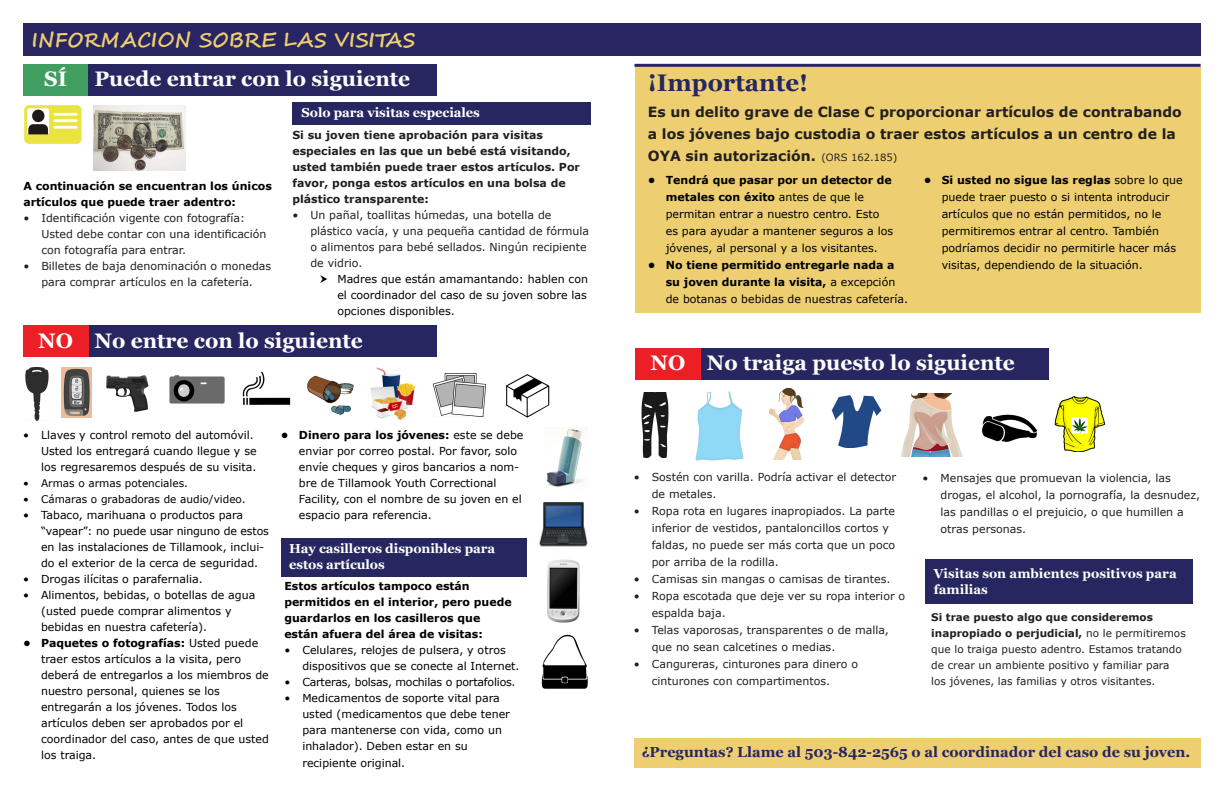
<style>
.page{position:relative;width:1224px;height:792px;background:#fff}
.page>*{position:absolute;margin:0;border:0;box-sizing:border-box;transform-origin:0 0}
.t1{font:700 24px "Georgia";color:#262660}
.t2{font:700 21px "Georgia";color:#fff}
.t3{font:700 20px "Segoe Script";color:#edcf72}
.t4{font:700 14.5px "Georgia";color:#262660}
.t5{font:700 14px/22px "Verdana";color:#231f20}
.t6{font:700 13px/16px "Georgia";letter-spacing:-.005em;color:#fff}
.t7{font:11px/16px "Verdana";color:#000}
.t8{font:11px/17px "Verdana";color:#231f20}
.t9{font:700 11px/16px "Verdana";color:#000}
.Paragraph_Style_1{font:700 11px/16px "Verdana";color:#231f20}
.t10{font:11px "Verdana";letter-spacing:-.02em;color:#000}
.Paragraph_Style_1-2{font:10.5px/16px "Verdana";color:#231f20}
.t11{font:10.5px "Verdana";color:#000}
.s1{font-size:11px}
.s2{font-weight:700}
.s3{font-weight:400;font-size:10px}
.s4{font-weight:400}
</style>
<div class="page">
<div style="left:23px;top:23px;width:1178px;height:32px;background:#282562"></div>
<img style="left:24px;top:106px;width:58px;height:37px">
<img style="left:546px;top:427px;width:40px;height:60px">
<img style="left:547px;top:559px;width:33px;height:64px">
<img style="left:242px;top:371px;width:49px;height:34px">
<img style="left:169px;top:375px;width:56px;height:29px">
<img style="left:539px;top:502px;width:49px;height:45px">
<img style="left:541px;top:634px;width:46px;height:55px">
<img style="left:106px;top:375px;width:43px;height:37px">
<img style="left:370px;top:367px;width:46px;height:52px">
<img style="left:507px;top:374px;width:43px;height:43px">
<img style="left:432px;top:374px;width:55px;height:42px">
<img style="left:307px;top:375px;width:47px;height:40px">
<img style="left:641px;top:392px;width:28px;height:66px">
<img style="left:831px;top:396px;width:51px;height:52px">
<img style="left:1054px;top:397px;width:52px;height:54px">
<img style="left:769px;top:388px;width:35px;height:72px">
<img style="left:695px;top:391px;width:49px;height:70px">
<img style="left:982px;top:414px;width:55px;height:28px">
<div style="left:635px;top:66px;width:566px;height:247px;background:#edcf72"></div>
<hr style="left:634px;top:64px;width:567px;height:3px;background:#282561">
<img style="left:94px;top:105px;width:92px;height:66px">
<img style="left:25px;top:368px;width:23px;height:52px">
<img style="left:61px;top:368px;width:31px;height:50px">
<div style="left:292px;top:102px;width:299px;height:22px;background:#262660"></div>
<img style="left:901px;top:394px;width:62px;height:63px">
<div style="left:634px;top:739px;width:567px;height:29px;background:#edcf72"></div>
<div style="left:281px;top:538px;width:246px;height:39px;background:#262660"></div>
<div style="left:88px;top:64px;width:349px;height:32px;background:#272661"></div>
<div style="left:23px;top:64px;width:65px;height:32px;background:#409e61"></div>
<div style="left:88px;top:325px;width:349px;height:32px;background:#272661"></div>
<div style="left:23px;top:325px;width:65px;height:32px;background:#ed1f26"></div>
<div style="left:700px;top:348px;width:349px;height:32px;background:#272661"></div>
<div style="left:635px;top:348px;width:65px;height:32px;background:#ed1f26"></div>
<div style="left:926px;top:559px;width:267px;height:45px;background:#262660"></div>
<p class="t3" style="left:32px;top:23px;width:385px">INFORMACION SOBRE LAS VISITAS</p>
<p class="t2" style="left:44px;top:65px;width:24px">SÍ</p>
<p class="t2" style="left:95px;top:65px;width:317px">Puede entrar con lo siguiente</p>
<p class="t9" style="left:23px;top:178px;width:250px">A continuación se encuentran los únicos artículos que puede traer adentro:</p>
<p class="t8" style="left:41px;top:210px;width:226px;line-height:16px;text-indent:-18px">• Identificación vigente con fotografía:<br>Usted debe contar con una identificación con fotografía para entrar.</p>
<p class="t8" style="left:23px;top:258px;width:249px;line-height:16px;text-align:center">• Billetes de baja denominación o monedas para comprar artículos en la cafetería.</p>
<p class="t6" style="left:302px;top:105px;width:180px">Solo para visitas especiales</p>
<p class="Paragraph_Style_1" style="left:292px;top:127px;width:289px">Si su joven tiene aprobación para visitas especiales en las que un bebé está visitando, usted también puede traer estos artículos. Por favor, ponga estos artículos en una bolsa de plástico transparente:</p>
<p class="t8" style="left:310px;top:207px;width:280px;line-height:16px;text-indent:-18px">• Un pañal, toallitas húmedas, una botella de plástico vacía, y una pequeña cantidad de fórmula o alimentos para bebé sellados. Ningún recipiente de vidrio.</p>
<p class="t7" style="left:337px;top:271px;width:252px;text-align:justify">Madres que están amamantando: hablen con el coordinador del caso de su joven sobre las opciones disponibles.</p>
<p class="t2" style="left:38px;top:327px;width:36px">NO</p>
<p class="t2" style="left:94px;top:327px;width:270px">No entre con lo siguiente</p>
<p class="t7" style="left:41px;top:427px;width:217px;text-indent:-18px">• Llaves y control remoto del automóvil.<br>Usted los entregará cuando llegue y se los regresaremos después de su visita.</p>
<p class="t11" style="left:23px;top:476px;width:166px">• Armas o armas potenciales.</p>
<p class="t11" style="left:23px;top:492px;width:224px">• Cámaras o grabadoras de audio/video<span class="s1">.</span></p>
<p class="t7" style="left:41px;top:507px;width:229px;text-indent:-18px">• Tabaco, marihuana o productos para “vapear”: no puede usar ninguno de estos en las instalaciones de Tillamook, inclui&shy;do el exterior de la cerca de seguridad.</p>
<p class="t7" style="left:23px;top:571px;width:181px">• Drogas ilícitas o parafernalia.</p>
<p class="t7" style="left:41px;top:587px;width:216px;text-indent:-18px">• Alimentos, bebidas, o botellas de agua (usted puede comprar alimentos y bebidas en nuestra cafetería).</p>
<p class="t7" style="left:41px;top:635px;width:229px;text-indent:-18px"><span class="s2">• Paquetes o fotografías:</span> Usted puede traer estos artículos a la visita, pero deberá de entregarlos a los miembros de nuestro personal, quienes se los entregarán a los jóvenes. Todos los artículos deben ser aprobados por el coordinador del caso, antes de que usted los traiga.</p>
<p class="t7" style="left:299px;top:427px;width:226px;text-indent:-18px"><span class="s2">• Dinero para los jóvenes:</span> este se debe enviar por correo postal. Por favor, solo envíe cheques y giros bancarios a nom&shy;bre de Tillamook Youth Correctional Facility, con el nombre de su joven en el espacio para referencia.</p>
<p class="t6" style="left:289px;top:541px;width:208px">Hay casilleros disponibles para estos artículos</p>
<p class="t9" style="left:284px;top:578px;width:229px">Estos artículos tampoco están permitidos en el interior, pero puede guardarlos en los casilleros que están afuera del área de visitas:</p>
<p class="t7" style="left:302px;top:642px;width:219px;text-indent:-18px">• Celulares, relojes de pulsera, y otros dispositivos que se conecte al Internet.</p>
<p class="t10" style="left:284px;top:675px;width:233px">• Carteras, bolsas, mochilas o portafolios.</p>
<p class="t7" style="left:302px;top:690px;width:209px;text-indent:-18px">• Medicamentos de soporte vital para usted (medicamentos que debe tener para mantenerse con vida, como un inhalador). Deben estar en su</p>
<p class="t7" style="left:302px;top:755px;width:104px">recipiente original.</p>
<p class="t1" style="left:648px;top:68px;width:162px">¡Importante!</p>
<p class="t5" style="left:648px;top:101px;width:536px">Es un delito grave de Clase C proporcionar artículos de contrabando a los jóvenes bajo custodia o traer estos artículos a un centro de la<br>OYA sin autorización. <span class="s3">(ORS 162.185)</span></p>
<p class="t7" style="left:666px;top:172px;width:229px;line-height:17px;text-indent:-18px"><span class="s2">• Tendrá que pasar por un detector de metales con éxito</span> antes de que le permitan entrar a nuestro centro. Esto es para ayudar a mantener seguros a los jóvenes, al personal y a los visitantes.</p>
<p class="t9" style="left:666px;top:256px;width:244px;line-height:17px;text-indent:-18px">• No tiene permitido entregarle nada a su joven durante la visita, <span class="s4">a excepción de botanas o bebidas de nuestras cafetería.</span></p>
<p class="t7" style="left:942px;top:172px;width:243px;line-height:17px;text-indent:-18px"><span class="s2">• Si usted no sigue las reglas</span> sobre lo que puede traer puesto o si intenta introducir artículos que no están permitidos, no le permitiremos entrar al centro. También podríamos decidir no permitirle hacer más visitas, dependiendo de la situación.</p>
<p class="t2" style="left:651px;top:350px;width:36px">NO</p>
<p class="t2" style="left:707px;top:350px;width:310px">No traiga puesto lo siguiente</p>
<p class="t8" style="left:652px;top:468px;width:246px;text-indent:-18px">• Sostén con varilla. Podría activar el detector de metales.</p>
<p class="t8" style="left:652px;top:502px;width:245px;text-indent:-18px">• Ropa rota en lugares inapropiados. La parte inferior de vestidos, pantaloncillos cortos y faldas, no puede ser más corta que un poco por arriba de la rodilla.</p>
<p class="t8" style="left:634px;top:570px;width:258px">• Camisas sin mangas o camisas de tirantes.</p>
<p class="t8" style="left:652px;top:587px;width:255px;text-indent:-18px">• Ropa escotada que deje ver su ropa interior o espalda baja.</p>
<p class="t8" style="left:652px;top:621px;width:239px;text-indent:-18px">• Telas vaporosas, transparentes o de malla, que no sean calcetines o medias.</p>
<p class="t8" style="left:652px;top:655px;width:208px;text-indent:-18px">• Cangureras, cinturones para dinero o cinturones con compartimentos.</p>
<p class="t8" style="left:941px;top:469px;width:261px;text-indent:-18px">• Mensajes que promuevan la violencia, las drogas, el alcohol, la pornografía, la desnudez, las pandillas o el prejuicio, o que humillen a otras personas.</p>
<p class="t6" style="left:934px;top:565px;width:245px">Visitas son ambientes positivos para familias</p>
<p class="Paragraph_Style_1-2" style="left:931px;top:609px;width:256px"><span class="s2">Si trae puesto algo que consideremos inapropiado o perjudicial,</span> no le permitiremos que lo traiga puesto adentro. Estamos tratando de crear un ambiente positivo y familiar para los jóvenes, las familias y otros visitantes.</p>
<p class="t4" style="left:642px;top:743px;width:550px">¿Preguntas? Llame al 503-842-2565 o al coordinador del caso de su joven.</p>
</div>
